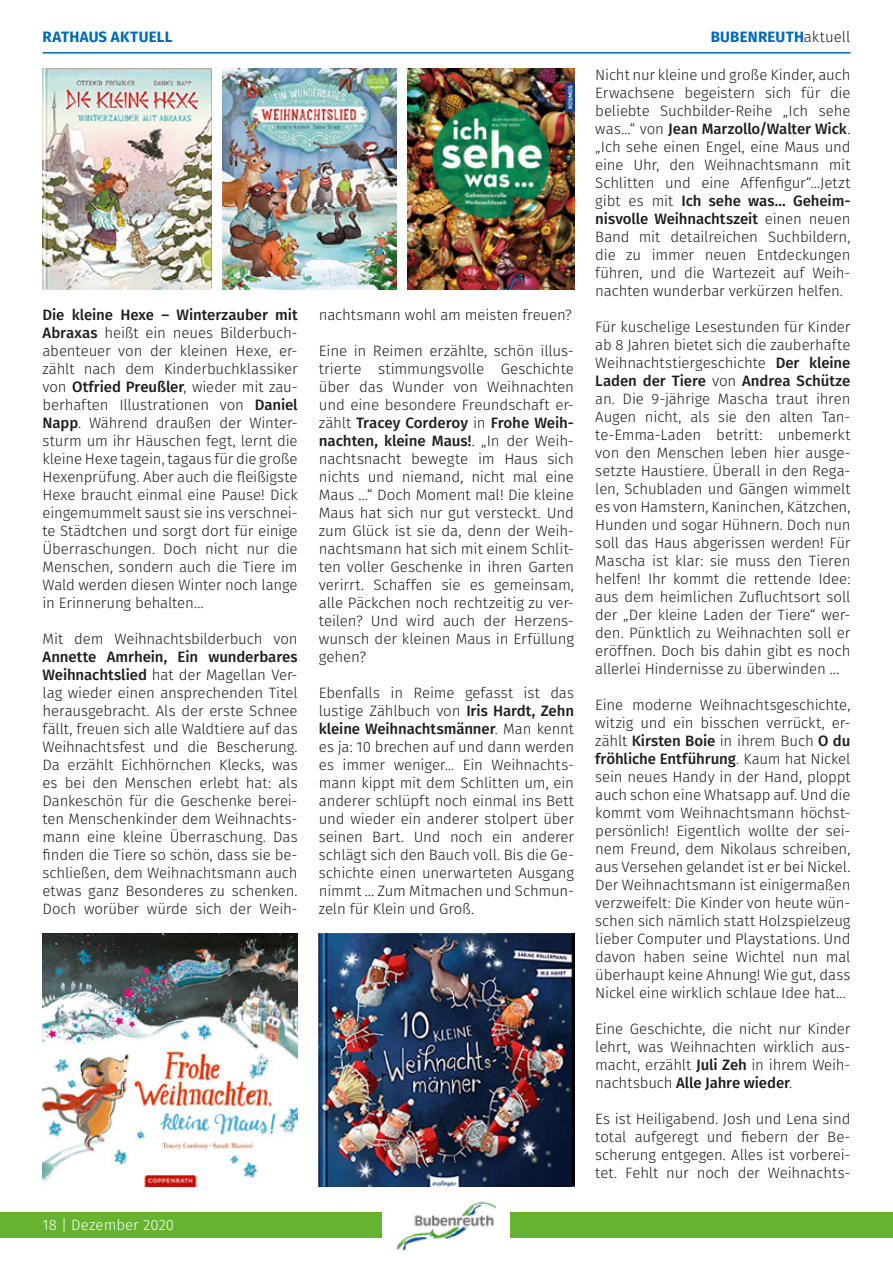
<style>
.page{position:relative;width:893px;height:1263px;background:#fff}
.page>*{position:absolute;margin:0;border:0;box-sizing:border-box;transform-origin:0 0}
.t1{font:300 15px/18px "Fira Sans";letter-spacing:-.01em;color:#1d1d1b;text-align:justify}
.t2{font:700 15px "Fira Sans";letter-spacing:.02em;color:#0069b3}
.t3{font:300 15px "Fira Sans";letter-spacing:.005em;color:#fff}
.s1{font-weight:300;color:#1d1d1b}
.s2{font-weight:500}
</style>
<div class="page">
<div style="left:0;top:1212px;width:893px;height:26px;background:#65b32e"></div>
<div style="left:383px;top:1195px;width:127px;height:68px;background:#fff"></div>
<img style="left:396px;top:1201px;width:100px;height:50px">
<hr style="left:43px;top:52px;width:807px;height:2px;background:#0069b3">
<img style="left:319px;top:934px;width:255px;height:252px">
<img style="left:43px;top:934px;width:255px;height:252px">
<img style="left:407px;top:68px;width:167px;height:222px">
<img style="left:43px;top:68px;width:168px;height:222px">
<img style="left:223px;top:68px;width:173px;height:222px">
<p class="t2" style="left:43px;top:27px;width:131px">RATHAUS AKTUELL</p>
<p class="t2" style="left:711px;top:27px;width:141px">BUBENREUTH<span class="s1">aktuell</span></p>
<p class="t1" style="left:43px;top:307px;width:257px;text-align:left"><span class="s2">Die kleine Hexe – Winterzauber mit Abraxas</span> heißt ein neues Bilderbuch&shy;abenteuer von der kleinen Hexe, er&shy;zählt nach dem Kinderbuchklassiker von <span class="s2">Otfried Preußler</span>, wieder mit zau&shy;berhaften Illustrationen von <span class="s2">Daniel Napp</span>. Während draußen der Winter&shy;sturm um ihr Häuschen fegt, lernt die kleine Hexe tagein, tagaus für die große Hexenprüfung. Aber auch die fleißigste Hexe braucht einmal eine Pause! Dick eingemummelt saust sie ins verschnei&shy;te Städtchen und sorgt dort für einige Überraschungen. Doch nicht nur die Menschen, sondern auch die Tiere im Wald werden diesen Winter noch lange in Erinnerung behalten…</p>
<p class="t1" style="left:43px;top:631px;width:257px">Mit dem Weihnachtsbilderbuch von</p>
<p class="t1" style="left:43px;top:649px;width:257px"><span class="s2">Annette Amrhein, Ein wunderbares Weihnachtslied</span> hat der Magellan Ver&shy;lag wieder einen ansprechenden Titel herausgebracht. Als der erste Schnee fällt, freuen sich alle Waldtiere auf das Weihnachtsfest und die Bescherung.<br>Da erzählt Eichhörnchen Klecks, was es bei den Menschen erlebt hat: als Dankeschön für die Geschenke berei&shy;ten Menschenkinder dem Weihnachts&shy;mann eine kleine Überraschung. Das finden die Tiere so schön, dass sie be&shy;schließen, dem Weihnachtsmann auch etwas ganz Besonderes zu schenken.<br>Doch worüber würde sich der Weih-</p>
<p class="t3" style="left:43px;top:1214px;width:133px">18 | Dezember 2020</p>
<p class="t1" style="left:319px;top:307px;width:254px">nachtsmann wohl am meisten freuen?</p>
<p class="t1" style="left:319px;top:343px;width:257px">Eine in Reimen erzählte, schön illus&shy;trierte stimmungsvolle Geschichte über das Wunder von Weihnachten und eine besondere Freundschaft er&shy;zählt <span class="s2">Tracey Corderoy</span> in <span class="s2">Frohe Weih&shy;nachten, kleine Maus!</span>. „In der Weih&shy;nachtsnacht bewegte im Haus sich nichts und niemand, nicht mal eine Maus …“ Doch Moment mal! Die kleine Maus hat sich nur gut versteckt. Und zum Glück ist sie da, denn der Weih&shy;nachtsmann hat sich mit einem Schlit&shy;ten voller Geschenke in ihren Garten verirrt. Schaffen sie es gemeinsam, alle Päckchen noch rechtzeitig zu ver&shy;teilen? Und wird auch der Herzens&shy;wunsch der kleinen Maus in Erfüllung gehen?</p>
<p class="t1" style="left:319px;top:685px;width:257px">Ebenfalls in Reime gefasst ist das lustige Zählbuch von <span class="s2">Iris Hardt, Zehn kleine Weihnachtsmänner</span>. Man kennt es ja: 10 brechen auf und dann werden es immer weniger… Ein Weihnachts&shy;mann kippt mit dem Schlitten um, ein anderer schlüpft noch einmal ins Bett und wieder ein anderer stolpert über seinen Bart. Und noch ein anderer schlägt sich den Bauch voll. Bis die Ge&shy;schichte einen unerwarteten Ausgang nimmt … Zum Mitmachen und Schmun&shy;zeln für Klein und Groß.</p>
<p class="t1" style="left:595px;top:67px;width:257px">Nicht nur kleine und große Kinder, auch Erwachsene begeistern sich für die beliebte Suchbilder-Reihe „Ich sehe was…“ von <span class="s2">Jean Marzollo/Walter Wick</span>. „Ich sehe einen Engel, eine Maus und eine Uhr, den Weihnachtsmann mit Schlitten und eine Affenfigur“…Jetzt gibt es mit <span class="s2">Ich sehe was… Geheim&shy;nisvolle Weihnachtszeit</span> einen neuen Band mit detailreichen Suchbildern, die zu immer neuen Entdeckungen führen, und die Wartezeit auf Weih&shy;nachten wunderbar verkürzen helfen.</p>
<p class="t1" style="left:595px;top:319px;width:257px">Für kuschelige Lesestunden für Kinder ab 8 Jahren bietet sich die zauberhafte Weihnachtstiergeschichte <span class="s2">Der kleine Laden der Tiere</span> von <span class="s2">Andrea Schütze </span>an. Die 9-jährige Mascha traut ihren Augen nicht, als sie den alten Tan&shy;te-Emma-Laden betritt: unbemerkt von den Menschen leben hier ausge&shy;setzte Haustiere. Überall in den Rega&shy;len, Schubladen und Gängen wimmelt es von Hamstern, Kaninchen, Kätzchen, Hunden und sogar Hühnern. Doch nun soll das Haus abgerissen werden! Für Mascha ist klar: sie muss den Tieren helfen! Ihr kommt die rettende Idee: aus dem heimlichen Zufluchtsort soll der „Der kleine Laden der Tiere“ wer&shy;den. Pünktlich zu Weihnachten soll er eröffnen. Doch bis dahin gibt es noch allerlei Hindernisse zu überwinden ...</p>
<p class="t1" style="left:595px;top:697px;width:257px">Eine moderne Weihnachtsgeschichte, witzig und ein bisschen verrückt, er&shy;zählt <span class="s2">Kirsten Boie</span> in ihrem Buch <span class="s2">O du fröhliche Entführung</span>. Kaum hat Nickel sein neues Handy in der Hand, ploppt auch schon eine Whatsapp auf. Und die kommt vom Weihnachtsmann höchst&shy;persönlich! Eigentlich wollte der sei&shy;nem Freund, dem Nikolaus schreiben, aus Versehen gelandet ist er bei Nickel.<br>Der Weihnachtsmann ist einigermaßen verzweifelt: Die Kinder von heute wün&shy;schen sich nämlich statt Holzspielzeug lieber Computer und Playstations. Und davon haben seine Wichtel nun mal überhaupt keine Ahnung! Wie gut, dass Nickel eine wirklich schlaue Idee hat...</p>
<p class="t1" style="left:595px;top:1021px;width:257px">Eine Geschichte, die nicht nur Kinder lehrt, was Weihnachten wirklich aus&shy;macht, erzählt <span class="s2">Juli Zeh</span> in ihrem Weih&shy;nachtsbuch <span class="s2">Alle Jahre wieder</span>.</p>
<p class="t1" style="left:595px;top:1111px;width:257px">Es ist Heiligabend. Josh und Lena sind total aufgeregt und fiebern der Be&shy;scherung entgegen. Alles ist vorberei&shy;tet. Fehlt nur noch der Weihnachts-</p>
</div>
